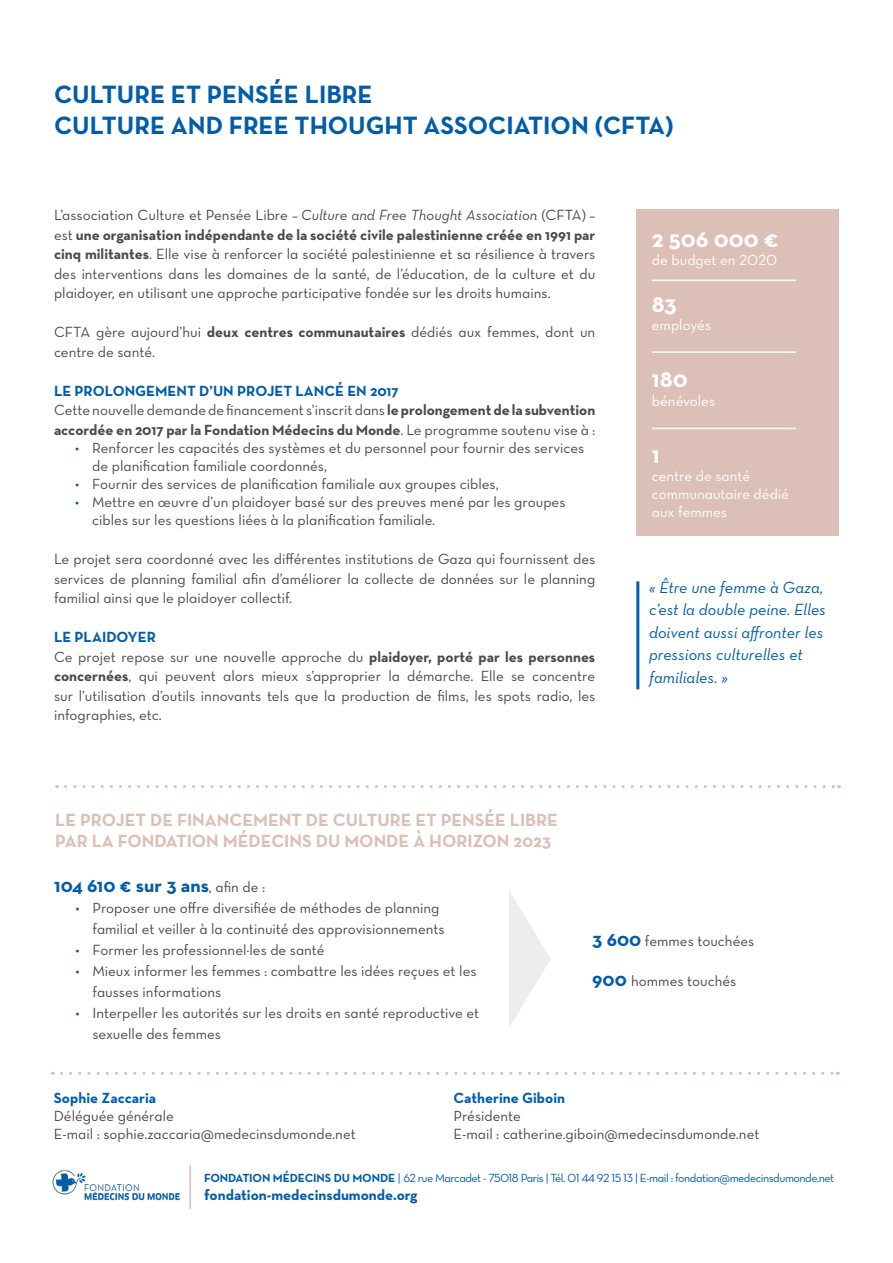
<style>
.page{position:relative;width:893px;height:1263px;background:#fff}
.page>*{position:absolute;margin:0;border:0;box-sizing:border-box;transform-origin:0 0}
.t1{font:700 25.5px/30.6px "Neutra Text";color:#005daa}
.t2{font:700 24px "Neutra Text";color:#fff}
.t3{font:700 19.5px "Neutra Text";color:#005daa}
.t4{font:700 18px/21.6px "Neutra Text";color:#dcbfb7}
.t5{font:16.5px/22.5px "Neutra Text Book Italic Alt";color:#005daa}
.t6{font:15px/19.5px "Neutra Text Book Alt";color:#4a4a49}
.t7{font:700 15px "Neutra Text";color:#4a4a49}
.t8{font:700 15px "Neutra Text";color:#005daa}
.t9{font:15px/18px "Neutra Text Book Alt";color:#fff}
.t10{font:12px "Neutra Text Book Alt";letter-spacing:-.04em;color:#005daa}
.s1{font-family:"Neutra Text Book Italic Alt"}
.s2{font-family:"Neutra Text Book Alt";font-weight:400}
.s3{font-family:"Neutra Text";font-weight:700}
.s4{color:#005daa}
.s5{font-family:"Neutra Text Book Alt";font-weight:400;font-size:15px;color:#4a4a49}
.s6{font-family:"Neutra Text";font-weight:700;font-size:19.5px;color:#005daa}
</style>
<div class="page">
<div style="left:636px;top:210px;width:203px;height:326px;background:#dcbfb7"></div>
<hr style="left:636px;top:581px;width:3px;height:108px;background:#005eaa">
<hr style="left:652px;top:280px;width:144px;height:1px;background:#fff">
<hr style="left:652px;top:351px;width:144px;height:2px;background:#fff">
<hr style="left:652px;top:428px;width:144px;height:1px;background:#fff">
<svg style="left:61px;top:1072px;width:777px;height:3px"></svg>
<img style="left:52px;top:1170px;width:128px;height:31px">
<hr style="left:189px;top:1165px;width:2px;height:44px;background:#dcbfb7">
<svg style="left:509px;top:891px;width:41px;height:136px"></svg>
<svg style="left:66px;top:785px;width:773px;height:3px"></svg>
<h1 class="t1" style="left:54px;top:78px;width:621px">CULTURE ET PENSÉE LIBRE<br>CULTURE AND FREE THOUGHT ASSOCIATION (CFTA)</h1>
<p class="t6" style="left:54px;top:205px;width:543px">L’association Culture et Pensée Libre – <span class="s1">Culture and Free Thought Association</span> (CFTA) –</p>
<p class="t7" style="left:54px;top:225px;width:543px"><span class="s2">est</span> une organisation indépendante de la société civile palestinienne créée en 1991 par</p>
<p class="t6" style="left:54px;top:244px;width:543px;text-align:justify"><span class="s3">cinq militantes</span>. Elle vise à renforcer la société palestinienne et sa résilience à travers des interventions dans les domaines de la santé, de l’éducation, de la culture et du plaidoyer, en utilisant une approche participative fondée sur les droits humains.</p>
<p class="t6" style="left:54px;top:322px;width:543px">CFTA gère aujourd’hui <span class="s3">deux centres communautaires</span> dédiés aux femmes, dont un centre de santé.</p>
<p class="t8" style="left:54px;top:381px;width:346px">LE PROLONGEMENT D’UN PROJET LANCÉ EN 2017</p>
<p class="t6" style="left:54px;top:400px;width:543px">Cette nouvelle demande de financement s’inscrit dans <span class="s3">le prolongement de la subvention</span></p>
<p class="t7" style="left:54px;top:420px;width:543px">accordée en 2017 par la Fondation Médecins du Monde<span class="s2">. Le programme soutenu vise à :</span></p>
<p class="t6" style="left:92px;top:439px;width:494px;line-height:18px;text-indent:-17px"><span class="s4">•</span> Renforcer les capacités des systèmes et du personnel pour fournir des services de planification familiale coordonnés,</p>
<p class="t6" style="left:75px;top:474px;width:425px"><span class="s4">•</span> Fournir des services de planification familiale aux groupes cibles,</p>
<p class="t6" style="left:92px;top:493px;width:475px;line-height:18px;text-indent:-17px"><span class="s4">•</span> Mettre en œuvre d’un plaidoyer basé sur des preuves mené par les groupes cibles sur les questions liées à la planification familiale.</p>
<p class="t6" style="left:54px;top:549px;width:543px;text-align:justify">Le projet sera coordonné avec les différentes institutions de Gaza qui fournissent des services de planning familial afin d’améliorer la collecte de données sur le planning familial ainsi que le plaidoyer collectif.</p>
<p class="t8" style="left:54px;top:627px;width:103px">LE PLAIDOYER</p>
<p class="t6" style="left:54px;top:646px;width:543px;text-align:justify">Ce projet repose sur une nouvelle approche du <span class="s3">plaidoyer, porté par les personnes concernées</span>, qui peuvent alors mieux s’approprier la démarche. Elle se concentre sur l’utilisation d’outils innovants tels que la production de films, les spots radio, les infographies, etc.</p>
<h2 class="t2" style="left:652px;top:224px;width:128px">2 506 000 €</h2>
<p class="t9" style="left:652px;top:251px;width:127px">de budget en 2020</p>
<h2 class="t2" style="left:652px;top:289px;width:26px">83</h2>
<p class="t9" style="left:652px;top:315px;width:61px">employés</p>
<h2 class="t2" style="left:652px;top:364px;width:37px">180</h2>
<p class="t9" style="left:652px;top:391px;width:65px">bénévoles</p>
<h2 class="t2" style="left:652px;top:440px;width:9px">1</h2>
<p class="t9" style="left:652px;top:467px;width:139px">centre de santé communautaire dédié aux femmes</p>
<p class="t5" style="left:649px;top:576px;width:178px">« Être une femme à Gaza, c’est la double peine. Elles doivent aussi affronter les pressions culturelles et familiales. »</p>
<p class="t4" style="left:55px;top:808px;width:504px">LE PROJET DE FINANCEMENT DE CULTURE ET PENSÉE LIBRE<br>PAR LA FONDATION MÉDECINS DU MONDE À HORIZON 2023</p>
<h3 class="t3" style="left:54px;top:873px;width:213px">104 610 € sur 3 ans<span class="s5">, afin de :</span></h3>
<p class="t6" style="left:92px;top:897px;width:354px;line-height:21px;text-indent:-17px"><span class="s4">•</span> Proposer une offre diversifiée de méthodes de planning familial et veiller à la continuité des approvisionnements</p>
<p class="t6" style="left:75px;top:940px;width:251px"><span class="s4">•</span> Former les professionnel²les de santé</p>
<p class="t6" style="left:92px;top:960px;width:386px;line-height:21px;text-indent:-17px"><span class="s4">•</span> Mieux informer les femmes : combattre les idées reçues et les fausses informations</p>
<p class="t6" style="left:92px;top:1002px;width:388px;line-height:21px;text-indent:-17px"><span class="s4">•</span> Interpeller les autorités sur les droits en santé reproductive et sexuelle des femmes</p>
<p class="t6" style="left:592px;top:930px;width:164px"><span class="s6">3 600</span> femmes touchées</p>
<p class="t6" style="left:592px;top:971px;width:146px"><span class="s6">900</span> hommes touchés</p>
<p class="t8" style="left:54px;top:1088px;width:104px">Sophie Zaccaria</p>
<p class="t6" style="left:54px;top:1106px;width:303px;line-height:18px">Déléguée générale<br>E-mail : sophie.zaccaria@medecinsdumonde.net</p>
<p class="t8" style="left:453px;top:1088px;width:113px">Catherine Giboin</p>
<p class="t6" style="left:453px;top:1106px;width:307px;line-height:18px">Présidente<br>E-mail : catherine.giboin@medecinsdumonde.net</p>
<p class="t10" style="left:204px;top:1171px;width:632px"><span class="s3">FONDATION MÉDECINS DU MONDE</span> | 62 rue Marcadet - 75018 Paris | Tél. 01 44 92 15 13 | E-mail : fondation@medecinsdumonde.net</p>
<p class="t8" style="left:204px;top:1185px;width:215px">fondation-medecinsdumonde.org</p>
</div>
